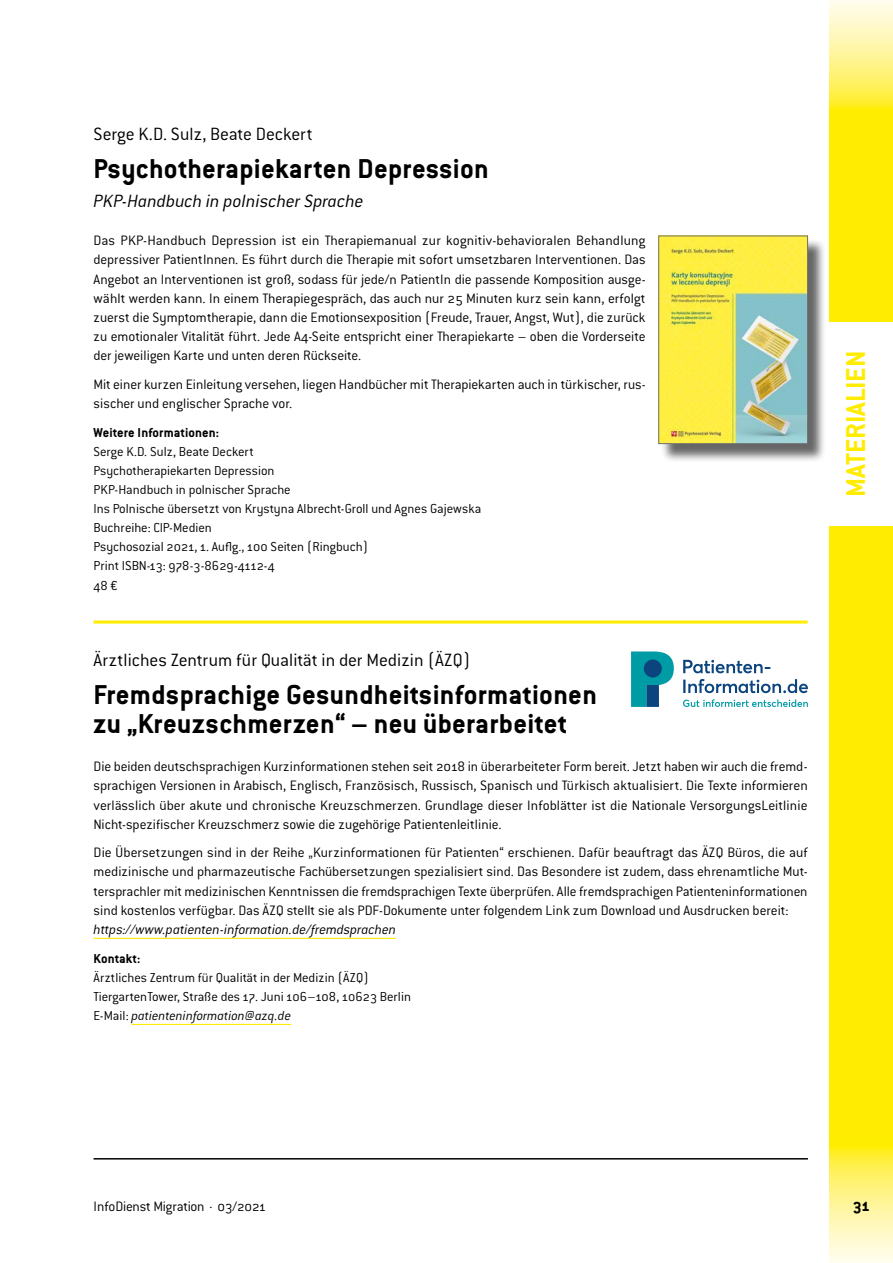
<style>
.page{position:relative;width:893px;height:1263px;background:#fff}
.page>*{position:absolute;margin:0;border:0;box-sizing:border-box;transform-origin:0 0}
.T02_Veranstaltungstitel{font:700 30px/28.7px "Conduit ITC Pro";letter-spacing:.01em;color:#000}
.t1{font:700 30px "Conduit ITC Pro";color:#ffec00}
.T01_Veranstalter_2ter{font:300 19.5px "Conduit ITC Pro";color:#000}
.T03_Beschreibung_der_Veranstaltung{font:italic 300 19.5px "Conduit ITC Pro";color:#000}
.T01_Veranstalter{font:300 19.5px "Conduit ITC Pro";letter-spacing:-.005em;color:#000}
.t2{font:700 18px "Conduit ITC Pro";color:#000}
.T05_Fließtext{font:300 15px/19.2px "Conduit ITC Pro";letter-spacing:-.005em;color:#000;text-align:justify}
.T05_Fließtext-2{font:italic 300 15px "Conduit ITC Pro";letter-spacing:-.005em;color:#000}
.T07_Daten{font:300 14.25px "Conduit ITC Pro";letter-spacing:-.005em;color:#000}
.T07_Daten-2{font:italic 300 14.25px "Conduit ITC Pro";letter-spacing:-.005em;color:#000}
.T07_Daten-3{font:700 14.25px "Conduit ITC Pro";letter-spacing:.01em;color:#000}
.s1{font-style:normal}
</style>
<div class="page">
<div style="left:829px;top:119px;width:64px;height:1017px;background:#ffec00"></div>
<svg style="left:829px;top:1136px;width:64px;height:127px;background:#fff486"></svg>
<svg style="left:829px;top:0;width:64px;height:119px;background:#fff487"></svg>
<hr style="left:94px;top:1158px;width:714px;height:1px;background:#000">
<div style="left:829px;top:322px;width:64px;height:204px;background:#fff"></div>
<hr style="left:94px;top:620px;width:714px;height:3px;background:#ffec00">
<hr style="left:94px;top:938px;width:302px;height:1px;background:#ffec00">
<hr style="left:131px;top:1024px;width:160px;height:1px;background:#ffec00">
<div style="left:661px;top:238px;width:166px;height:224px;background:#000;opacity:.6"></div>
<img style="left:660px;top:238px;width:146px;height:204px">
<div style="left:658px;top:236px;width:150px;height:208px;border:1px solid #6f6f6e"></div>
<svg style="left:631px;top:651px;width:43px;height:56px"></svg>
<div style="left:644px;top:659px;width:18px;height:18px;background:#0c447e;border-radius:50%"></div>
<svg style="left:683px;top:699px;width:125px;height:8px"></svg>
<svg style="left:683px;top:679px;width:125px;height:14px"></svg>
<svg style="left:683px;top:660px;width:87px;height:13px"></svg>
<div style="left:647px;top:685px;width:12px;height:22px;background:#0c447e"></div>
<p class="T01_Veranstalter" style="left:94px;top:123px;width:221px">Serge K.D. Sulz, Beate Deckert</p>
<h1 class="T02_Veranstaltungstitel" style="left:94px;top:154px;width:397px">Psychotherapiekarten Depression</h1>
<p class="T03_Beschreibung_der_Veranstaltung" style="left:94px;top:190px;width:272px">PKP-Handbuch in polnischer Sprache</p>
<p class="T05_Fließtext" style="left:94px;top:231px;width:554px">Das PKP-Handbuch Depression ist ein Therapiemanual zur kognitiv-behavioralen Behandlung depressiver PatientInnen. Es führt durch die Therapie mit sofort umsetzbaren Interventionen. Das Angebot an Interventionen ist groß, sodass für jede/n PatientIn die passende Komposition ausge&shy;wählt werden kann. In einem Therapiegespräch, das auch nur 25 Minuten kurz sein kann, erfolgt zuerst die Symptomtherapie, dann die Emotionsexposition (Freude, Trauer, Angst, Wut), die zurück zu emotionaler Vitalität führt. Jede A4-Seite entspricht einer Therapiekarte – oben die Vorderseite der jeweiligen Karte und unten deren Rückseite.</p>
<p class="T05_Fließtext" style="left:94px;top:375px;width:554px">Mit einer kurzen Einleitung versehen, liegen Handbücher mit Therapiekarten auch in türkischer, rus&shy;sischer und englischer Sprache vor.</p>
<p class="T07_Daten-3" style="left:94px;top:424px;width:127px">Weitere Informationen:</p>
<p class="T07_Daten" style="left:94px;top:443px;width:162px">Serge K.D. Sulz, Beate Deckert</p>
<p class="T07_Daten" style="left:94px;top:463px;width:182px">Psychotherapiekarten Depression</p>
<p class="T07_Daten" style="left:94px;top:482px;width:199px">PKP-Handbuch in polnischer Sprache</p>
<p class="T07_Daten" style="left:94px;top:501px;width:389px">Ins Polnische übersetzt von Krystyna Albrecht-Groll und Agnes Gajewska</p>
<p class="T07_Daten" style="left:94px;top:520px;width:120px">Buchreihe: CIP-Medien</p>
<p class="T07_Daten" style="left:94px;top:539px;width:276px">Psychosozial 2021, 1. Auflg., 100 Seiten (Ringbuch)</p>
<p class="T07_Daten" style="left:94px;top:558px;width:183px">Print ISBN-13: 978-3-8629-4112-4</p>
<p class="T07_Daten" style="left:94px;top:577px;width:26px">48 €</p>
<p class="T01_Veranstalter_2ter" style="left:94px;top:649px;width:378px">Ärztliches Zentrum für Qualität in der Medizin (ÄZQ)</p>
<h1 class="T02_Veranstaltungstitel" style="left:94px;top:680px;width:505px">Fremdsprachige Gesundheitsinformationen zu „Kreuzschmerzen“ – neu überarbeitet</h1>
<p class="T05_Fließtext" style="left:94px;top:757px;width:716px">Die beiden deutschsprachigen Kurzinformationen stehen seit 2018 in überarbeiteter Form bereit. Jetzt haben wir auch die fremd&shy;sprachigen Versionen in Arabisch, Englisch, Französisch, Russisch, Spanisch und Türkisch aktualisiert. Die Texte informieren verlässlich über akute und chronische Kreuzschmerzen. Grundlage dieser Infoblätter ist die Nationale VersorgungsLeitlinie Nicht-spezifischer Kreuzschmerz sowie die zugehörige Patientenleitlinie.</p>
<p class="T05_Fließtext" style="left:94px;top:843px;width:716px">Die Übersetzungen sind in der Reihe „Kurzinformationen für Patienten“ erschienen. Dafür beauftragt das ÄZQ Büros, die auf medizinische und pharmazeutische Fachübersetzungen spezialisiert sind. Das Besondere ist zudem, dass ehrenamtliche Mut&shy;tersprachler mit medizinischen Kenntnissen die fremdsprachigen Texte überprüfen. Alle fremdsprachigen Patienteninformationen sind kostenlos verfügbar. Das ÄZQ stellt sie als PDF-Dokumente unter folgendem Link zum Download und Ausdrucken bereit:</p>
<p class="T05_Fließtext-2" style="left:94px;top:921px;width:304px">https://www.patienten-information.de/fremdsprachen</p>
<p class="T07_Daten-3" style="left:94px;top:950px;width:48px">Kontakt:</p>
<p class="T07_Daten" style="left:94px;top:969px;width:277px">Ärztliches Zentrum für Qualität in der Medizin (ÄZQ)</p>
<p class="T07_Daten" style="left:94px;top:989px;width:319px">TiergartenTower, Straße des 17. Juni 106–108, 10623 Berlin</p>
<p class="T07_Daten-2" style="left:94px;top:1008px;width:199px"><span class="s1">E-Mail:</span> patienteninformation@azq.de</p>
<h1 class="t1" style="left:838px;top:497px;width:148px;rotate:-90deg">MATERIALIEN</h1>
<p class="T05_Fließtext" style="left:94px;top:1197px;width:174px">InfoDienst Migration · 03/2021</p>
<p class="t2" style="left:853px;top:1195px;width:18px">31</p>
</div>
